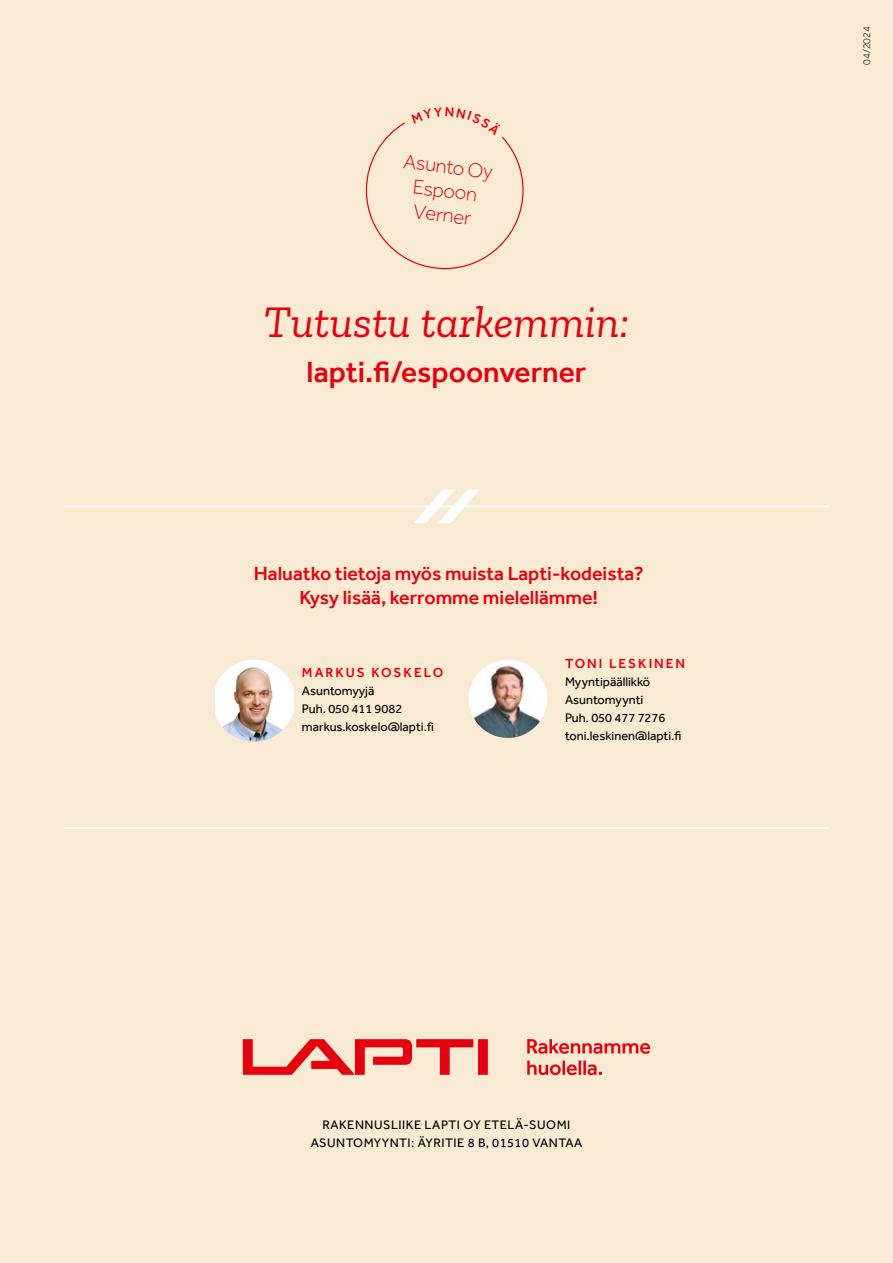
<style>
.page{position:relative;width:893px;height:1263px;background:#f8ead3}
.page>*{position:absolute;margin:0;border:0;box-sizing:border-box;transform-origin:0 0}
.Otsikko{font:italic 45px "Zilla Slab";color:#e7000e}
.Otsikko-2{font:500 30px "Effra";color:#e7000e}
.Väliotsikko{font:300 20.7px/24.3px "Effra";color:#e7000e;text-align:center}
.Väliotsikko-2{font:500 19.5px/23.4px "Effra";color:#e7000e;text-align:center}
.t1{font:500 13.5px "Effra";letter-spacing:.15em;color:#e7000e}
.t2{font:12.75px/18px "Effra";color:#000}
.Leipäteksti{font:12.75px/18px "Effra";letter-spacing:.04em;color:#000;text-align:center}
.Leipäteksti-2{font:12.75px "Effra";color:#000}
.Otsikko_Zilla_italic{font:300 10.5px "Effra";color:#000}
</style>
<div class="page">
<svg style="left:243px;top:1039px;width:245px;height:36px"></svg>
<svg style="left:527px;top:1039px;width:123px;height:36px"></svg>
<hr style="left:64px;top:506px;width:765px;height:1px;background:#fff">
<hr style="left:64px;top:827px;width:765px;height:2px;background:#fff">
<svg style="left:413px;top:490px;width:67px;height:33px"></svg>
<img style="left:215px;top:660px;width:79px;height:82px">
<img style="left:469px;top:660px;width:78px;height:78px;border-radius:39px">
<svg style="left:365px;top:122px;width:159px;height:148px"></svg>
<p class="Väliotsikko" style="left:405px;top:149px;width:91px;rotate:7deg">Asunto Oy<br>Espoon<br>Verner</p>
<p class="Otsikko" style="left:264px;top:298px;width:367px">Tutustu tarkemmin:</p>
<p class="Otsikko-2" style="left:307px;top:354px;width:281px">lapti.fi/espoonverner</p>
<p class="Väliotsikko-2" style="left:254px;top:562px;width:391px">Haluatko tietoja myös muista Lapti-kodeista?<br>Kysy lisää, kerromme mielellämme!</p>
<p class="t1" style="left:302px;top:665px;width:143px">MARKUS KOSKELO</p>
<p class="t2" style="left:302px;top:682px;width:134px">Asuntomyyjä<br>Puh. 050 411 9082 markus.koskelo@lapti.fi</p>
<p class="t1" style="left:565px;top:655px;width:122px">TONI LESKINEN</p>
<p class="t2" style="left:565px;top:672px;width:102px">Myyntipäällikkö<br>Asuntomyynti<br>Puh. 050 477 7276</p>
<p class="Leipäteksti-2" style="left:565px;top:728px;width:118px">toni.leskinen@lapti.fi</p>
<p class="Leipäteksti" style="left:311px;top:1116px;width:273px">RAKENNUSLIIKE LAPTI OY ETELÄ-SUOMI<br>ASUNTOMYYNTI: ÄYRITIE 8 B, 01510 VANTAA</p>
<p class="Otsikko_Zilla_italic" style="left:860px;top:65px;width:40px;rotate:-90deg">04/2024</p>
</div>
